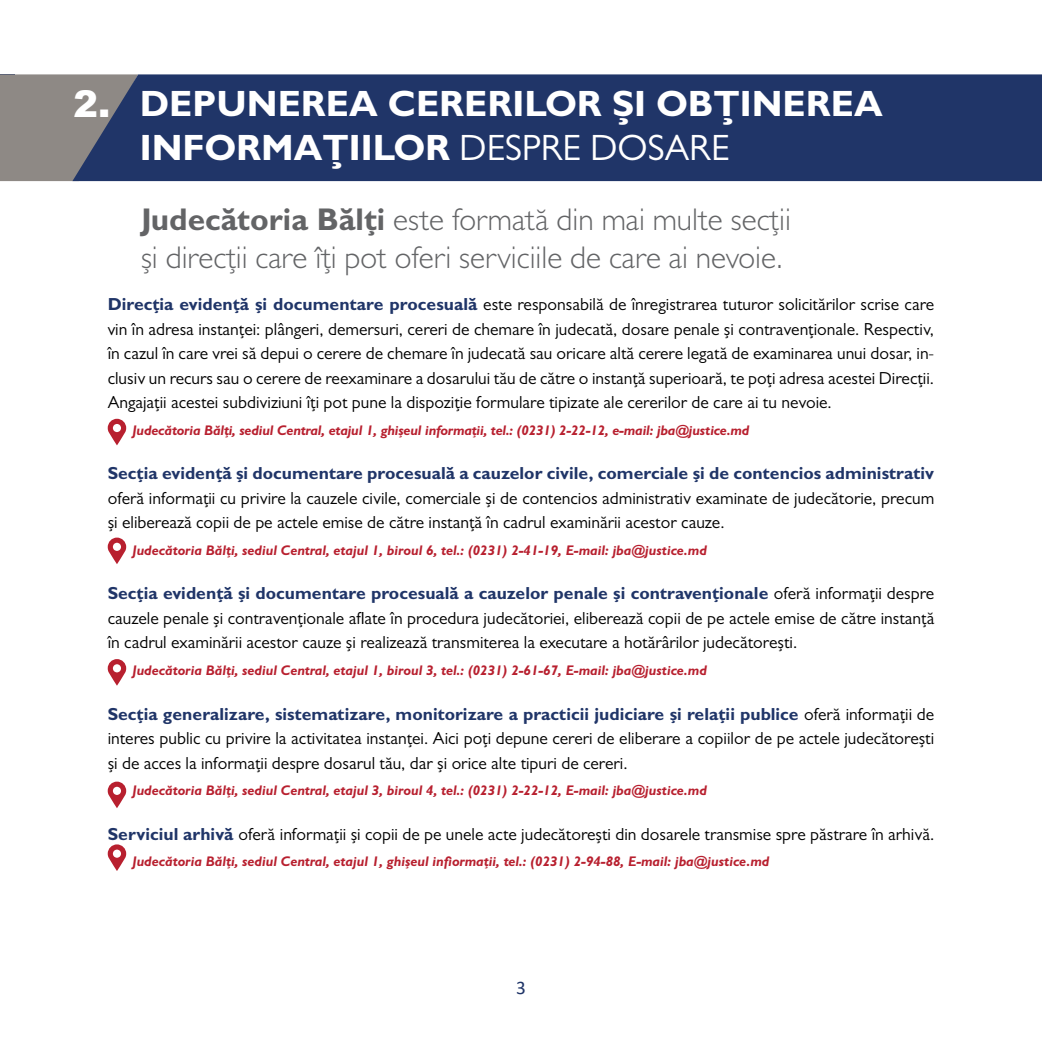
<style>
.page{position:relative;width:1042px;height:1042px;background:#fff}
.page>*{position:absolute;margin:0;border:0;box-sizing:border-box;transform-origin:0 0}
.t1{font:700 36.75px/44.1px "Gill Sans";color:#fff}
.t2{font:900 36.75px "Arial";color:#fff}
.t3{font:300 31.5px/37.8px "Gill Sans";color:#636466}
.t4{font:19.25px "Calibri";color:#203568}
.t5{font:17.5px/24.5px "Gill Sans";color:#000;text-align:justify}
.t6{font:700 17.5px "Gill Sans";color:#203568}
.t7{font:italic 700 14px "Gill Sans";color:#b8202f}
.s1{font-weight:400}
.s2{font-weight:700}
.s3{font-weight:700;color:#203568}
</style>
<div class="page">
<div style="left:0;top:74px;width:72px;height:107px;background:#8e8985"></div>
<div style="left:72px;top:74px;width:970px;height:107px;background:#203568"></div>
<svg style="left:108px;top:419px;width:18px;height:26px"></svg>
<svg style="left:108px;top:537px;width:18px;height:27px"></svg>
<svg style="left:108px;top:659px;width:18px;height:27px"></svg>
<svg style="left:108px;top:781px;width:18px;height:27px"></svg>
<svg style="left:108px;top:844px;width:18px;height:27px"></svg>
<h1 class="t2" style="left:74px;top:77px;width:38px">2.</h1>
<h1 class="t1" style="left:140px;top:81px;width:744px">DEPUNEREA CERERILOR ȘI OBȚINEREA<br>INFORMAȚIILOR <span class="s1">DESPRE DOSARE</span></h1>
<h2 class="t3" style="left:141px;top:200px;width:651px"><span class="s2">Judecătoria Bălți</span> este formată din mai multe secții și direcții care îți pot oferi serviciile de care ai nevoie.</h2>
<p class="t5" style="left:108px;top:292px;width:828px"><span class="s3">Direcția evidență și documentare procesuală</span> este responsabilă de înregistrarea tuturor solicitărilor scrise care vin în adresa instanței: plângeri, demersuri, cereri de chemare în judecată, dosare penale și contravenționale. Respectiv, în cazul în care vrei să depui o cerere de chemare în judecată sau oricare altă cerere legată de examinarea unui dosar, in&shy;clusiv un recurs sau o cerere de reexaminare a dosarului tău de către o instanță superioară, te poți adresa acestei Direcții.<br>Angajații acestei subdiviziuni îți pot pune la dispoziție formulare tipizate ale cererilor de care ai tu nevoie.</p>
<p class="t7" style="left:133px;top:421px;width:618px">Judecătoria Bălți, sediul Central, etajul 1, ghișeul informații, tel.: (0231) 2-22-12, e-mail: jba@justice.md</p>
<p class="t6" style="left:108px;top:462px;width:828px">Secția evidență și documentare procesuală a cauzelor civile, comerciale și de contencios administrativ</p>
<p class="t5" style="left:108px;top:486px;width:828px">oferă informații cu privire la cauzele civile, comerciale și de contencios administrativ examinate de judecătorie, precum și eliberează copii de pe actele emise de către instanță în cadrul examinării acestor cauze.</p>
<p class="t7" style="left:133px;top:542px;width:576px">Judecătoria Bălți, sediul Central, etajul 1, biroul 6, tel.: (0231) 2-41-19, E-mail: jba@justice.md</p>
<p class="t5" style="left:108px;top:581px;width:828px"><span class="s3">Secția evidență și documentare procesuală a cauzelor penale și contravenționale</span> oferă informații despre cauzele penale și contravenționale aflate în procedura judecătoriei, eliberează copii de pe actele emise de către instanță în cadrul examinării acestor cauze și realizează transmiterea la executare a hotărârilor judecătorești.</p>
<p class="t7" style="left:133px;top:662px;width:576px">Judecătoria Bălți, sediul Central, etajul 1, biroul 3, tel.: (0231) 2-61-67, E-mail: jba@justice.md</p>
<p class="t5" style="left:108px;top:701px;width:828px"><span class="s3">Secția generalizare, sistematizare, monitorizare a practicii judiciare și relații publice</span> oferă informații de interes public cu privire la activitatea instanței. Aici poți depune cereri de eliberare a copiilor de pe actele judecătorești și de acces la informații despre dosarul tău, dar și orice alte tipuri de cereri.</p>
<p class="t7" style="left:133px;top:782px;width:576px">Judecătoria Bălți, sediul Central, etajul 3, biroul 4, tel.: (0231) 2-22-12, E-mail: jba@justice.md</p>
<p class="t5" style="left:108px;top:821px;width:828px"><span class="s3">Serviciul arhivă</span> oferă informații și copii de pe unele acte judecătorești din dosarele transmise spre păstrare în arhivă.</p>
<p class="t7" style="left:133px;top:853px;width:638px">Judecătoria Bălți, sediul Central, etajul 1, ghișeul infiormații, tel.: (0231) 2-94-88, E-mail: jba@justice.md</p>
<p class="t4" style="left:516px;top:974px;width:11px">3</p>
</div>
